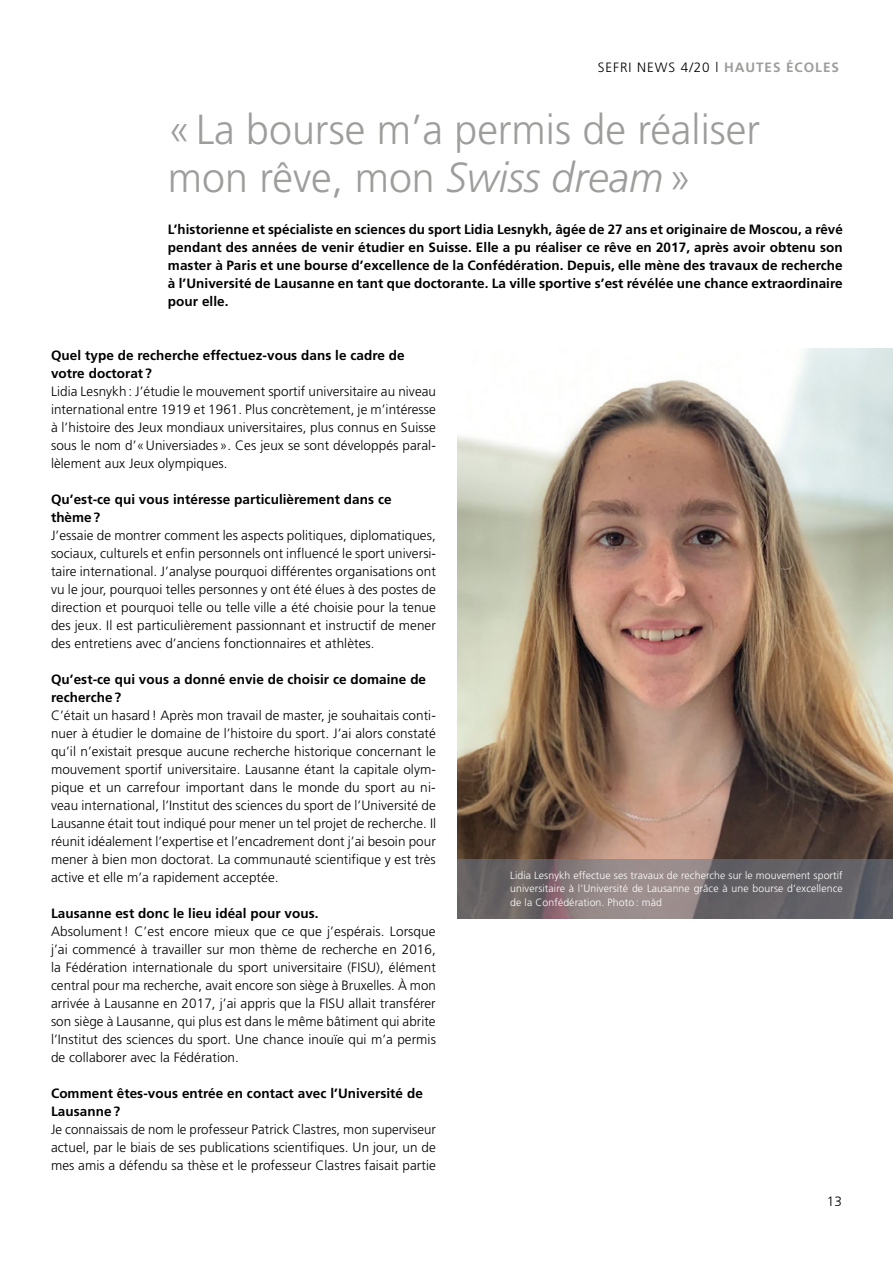
<style>
.page{position:relative;width:893px;height:1263px;background:#fff}
.page>*{position:absolute;margin:0;border:0;box-sizing:border-box;transform-origin:0 0}
.t1{font:300 42px/48px "Frutiger LT Std";color:#9d9d9c}
.t2{font:300 13.5px/18px "Frutiger LT Std";letter-spacing:.005em;color:#000;text-align:justify}
.t3{font:700 13.5px/18px "Frutiger LT Std";letter-spacing:.005em;color:#000}
.t4{font:300 13.5px "Frutiger LT Std";letter-spacing:.07em;color:#000}
.t5{font:300 10.5px/13.5px "Frutiger LT Std";letter-spacing:.01em;color:#fff;text-align:justify}
.s1{font-weight:700;color:#9d9d9c}
.s2{font-style:italic}
</style>
<div class="page">
<img style="left:457px;top:348px;width:436px;height:511px">
<svg style="left:457px;top:859px;width:436px;height:59px;background:#756e70"></svg>
<p class="t4" style="left:598px;top:60px;width:243px">SEFRI NEWS 4/20 l <span class="s1">HAUTES ÉCOLES</span></p>
<h1 class="t1" style="left:168px;top:106px;width:594px">«La bourse m’a permis de réaliser mon rêve, mon <span class="s2">Swiss dream</span> »</h1>
<p class="t3" style="left:168px;top:220px;width:676px;text-align:justify">L’historienne et spécialiste en sciences du sport Lidia Lesnykh, âgée de 27 ans et originaire de Moscou, a rêvé pendant des années de venir étudier en Suisse. Elle a pu réaliser ce rêve en 2017, après avoir obtenu son master à Paris et une bourse d’excellence de la Confédération. Depuis, elle mène des travaux de recherche à l’Université de Lausanne en tant que doctorante. La ville sportive s’est révélée une chance extraordinaire pour elle.</p>
<p class="t3" style="left:51px;top:346px;width:355px">Quel type de recherche effectuez-vous dans le cadre de votre doctorat?</p>
<p class="t2" style="left:51px;top:383px;width:387px">Lidia Lesnykh: J’étudie le mouvement sportif universitaire au niveau international entre 1919 et 1961. Plus concrètement, je m’intéresse à l’histoire des Jeux mondiaux universitaires, plus connus en Suisse sous le nom d’«Universiades». Ces jeux se sont développés paral&shy;lèlement aux Jeux olympiques.</p>
<p class="t3" style="left:51px;top:490px;width:342px">Qu’est-ce qui vous intéresse particulièrement dans ce thème?</p>
<p class="t2" style="left:51px;top:527px;width:386px">J’essaie de montrer comment les aspects politiques, diplomatiques, sociaux, culturels et enfin personnels ont influencé le sport universi&shy;taire international. J’analyse pourquoi différentes organisations ont vu le jour, pourquoi telles personnes y ont été élues à des postes de direction et pourquoi telle ou telle ville a été choisie pour la tenue des jeux. Il est particulièrement passionnant et instructif de mener des entretiens avec d’anciens fonctionnaires et athlètes.</p>
<p class="t3" style="left:51px;top:670px;width:377px">Qu’est-ce qui vous a donné envie de choisir ce domaine de recherche?</p>
<p class="t2" style="left:51px;top:707px;width:386px">C’était un hasard! Après mon travail de master, je souhaitais conti&shy;nuer à étudier le domaine de l’histoire du sport. J’ai alors constaté qu’il n’existait presque aucune recherche historique concernant le mouvement sportif universitaire. Lausanne étant la capitale olym&shy;pique et un carrefour important dans le monde du sport au ni&shy;veau international, l’Institut des sciences du sport de l’Université de Lausanne était tout indiqué pour mener un tel projet de recherche. Il réunit idéalement l’expertise et l’encadrement dont j’ai besoin pour mener à bien mon doctorat. La communauté scientifique y est très active et elle m’a rapidement acceptée.</p>
<p class="t3" style="left:51px;top:904px;width:269px">Lausanne est donc le lieu idéal pour vous.</p>
<p class="t2" style="left:51px;top:923px;width:386px">Absolument! C’est encore mieux que ce que j’espérais. Lorsque j’ai commencé à travailler sur mon thème de recherche en 2016, la Fédération internationale du sport universitaire (FISU), élément central pour ma recherche, avait encore son siège à Bruxelles. À mon arrivée à Lausanne en 2017, j’ai appris que la FISU allait transférer son siège à Lausanne, qui plus est dans le même bâtiment qui abrite l’Institut des sciences du sport. Une chance inouïe qui m’a permis de collaborer avec la Fédération.</p>
<p class="t3" style="left:51px;top:1084px;width:373px">Comment êtes-vous entrée en contact avec l’Université de<br>Lausanne?</p>
<p class="t2" style="left:51px;top:1121px;width:386px">Je connaissais de nom le professeur Patrick Clastres, mon superviseur actuel, par le biais de ses publications scientifiques. Un jour, un de mes amis a défendu sa thèse et le professeur Clastres faisait partie</p>
<p class="t5" style="left:510px;top:868px;width:334px">Lidia Lesnykh effectue ses travaux de recherche sur le mouvement sportif universitaire à l’Université de Lausanne grâce à une bourse d’excellence de la Confédération. Photo : màd</p>
<p class="t2" style="left:827px;top:1193px;width:17px">13</p>
</div>
